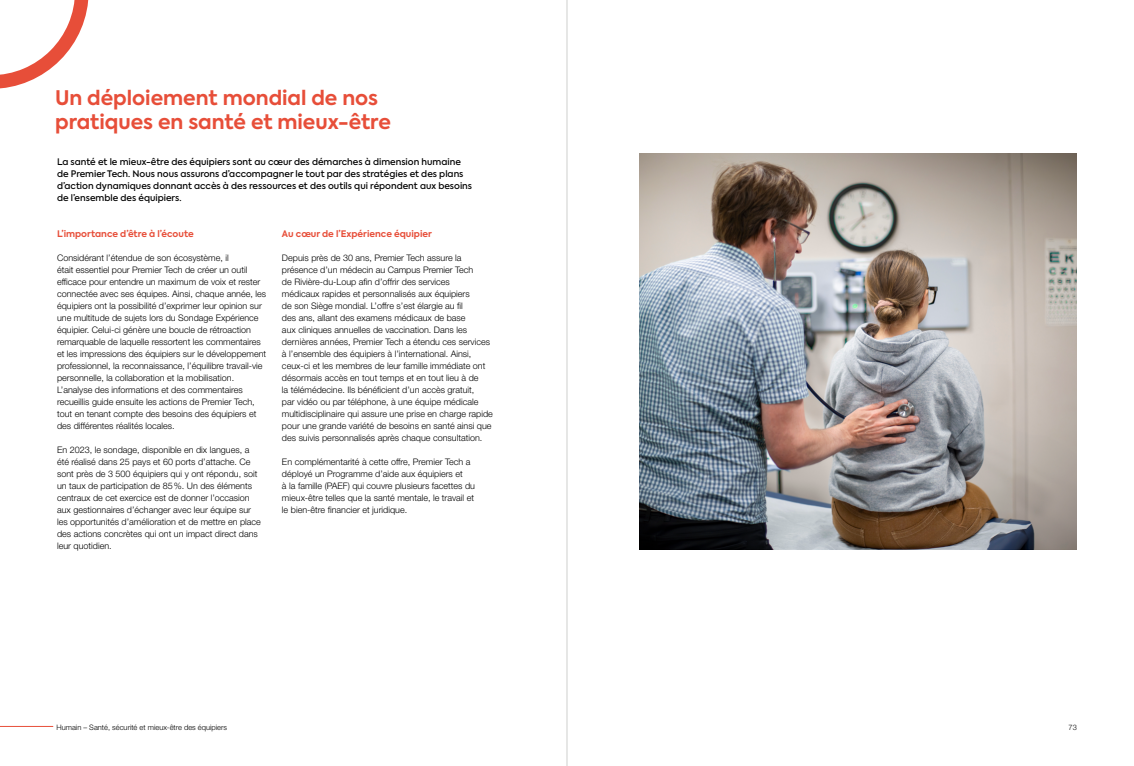
<style>
.page{position:relative;width:1134px;height:766px;background:#fff}
.page>*{position:absolute;margin:0;border:0;box-sizing:border-box;transform-origin:0 0}
.t1{font:700 20px/24px "Axiforma";color:#e74e39}
.t2{font:300 9px/12px "Helvetica Neue LT Std";color:#000}
.t3{font:500 9px/12px "Axiforma";color:#000}
.t4{font:700 9px "Axiforma";color:#e74e39}
.t5{font:300 7.5px "Helvetica Neue LT Std";color:#000}
</style>
<div class="page">
<svg style="left:0;top:0;width:89px;height:89px"></svg>
<hr style="left:0;top:726px;width:53px;height:1px;background:#e74e39">
<img style="left:639px;top:153px;width:438px;height:396px">
<hr style="left:567px;top:0;width:1px;height:765px;background:#cecfcd">
<h1 class="t1" style="left:55px;top:86px;width:337px">Un déploiement mondial de nos pratiques en santé et mieux-être</h1>
<p class="t3" style="left:57px;top:156px;width:417px">La santé et le mieux-être des équipiers sont au cœur des démarches à dimension humaine de Premier Tech. Nous nous assurons d’accompagner le tout par des stratégies et des plans d’action dynamiques donnant accès à des ressources et des outils qui répondent aux besoins de l’ensemble des équipiers.</p>
<p class="t4" style="left:57px;top:228px;width:138px">L’importance d’être à l’écoute</p>
<p class="t2" style="left:57px;top:252px;width:211px">Considérant l’étendue de son écosystème, il<br>était essentiel pour Premier Tech de créer un outil efficace pour entendre un maximum de voix et rester connectée avec ses équipes. Ainsi, chaque année, les équipiers ont la possibilité d’exprimer leur opinion sur une multitude de sujets lors du Sondage Expérience équipier. Celui-ci génère une boucle de rétroaction remarquable de laquelle ressortent les commentaires et les impressions des équipiers sur le développement professionnel, la reconnaissance, l’équilibre travail-vie personnelle, la collaboration et la mobilisation.<br>L’analyse des informations et des commentaires recueillis guide ensuite les actions de Premier Tech, tout en tenant compte des besoins des équipiers et des différentes réalités locales.</p>
<p class="t2" style="left:57px;top:444px;width:205px">En 2023, le sondage, disponible en dix langues, a été réalisé dans 25 pays et 60 ports d’attache. Ce sont près de 3 500 équipiers qui y ont répondu, soit un taux de participation de 85%. Un des éléments centraux de cet exercice est de donner l’occasion aux gestionnaires d’échanger avec leur équipe sur les opportunités d’amélioration et de mettre en place des actions concrètes qui ont un impact direct dans leur quotidien.</p>
<p class="t4" style="left:282px;top:228px;width:151px">Au cœur de l’Expérience équipier</p>
<p class="t2" style="left:282px;top:252px;width:212px">Depuis près de 30 ans, Premier Tech assure la présence d’un médecin au Campus Premier Tech<br>de Rivière-du-Loup afin d’offrir des services<br>médicaux rapides et personnalisés aux équipiers<br>de son Siège mondial. L’offre s’est élargie au fil<br>des ans, allant des examens médicaux de base<br>aux cliniques annuelles de vaccination. Dans les dernières années, Premier Tech a étendu ces services à l’ensemble des équipiers à l’international. Ainsi, ceux-ci et les membres de leur famille immédiate ont désormais accès en tout temps et en tout lieu à de<br>la télémédecine. Ils bénéficient d’un accès gratuit,<br>par vidéo ou par téléphone, à une équipe médicale multidisciplinaire qui assure une prise en charge rapide pour une grande variété de besoins en santé ainsi que des suivis personnalisés après chaque consultation.</p>
<p class="t2" style="left:282px;top:456px;width:195px">En complémentarité à cette offre, Premier Tech a déployé un Programme d’aide aux équipiers et<br>à la famille (PAEF) qui couvre plusieurs facettes du mieux-être telles que la santé mentale, le travail et le bien-être financier et juridique.</p>
<p class="t5" style="left:57px;top:722px;width:172px">Humain – Santé, sécurité et mieux-être des équipiers</p>
<p class="t5" style="left:1069px;top:722px;width:10px">73</p>
</div>
